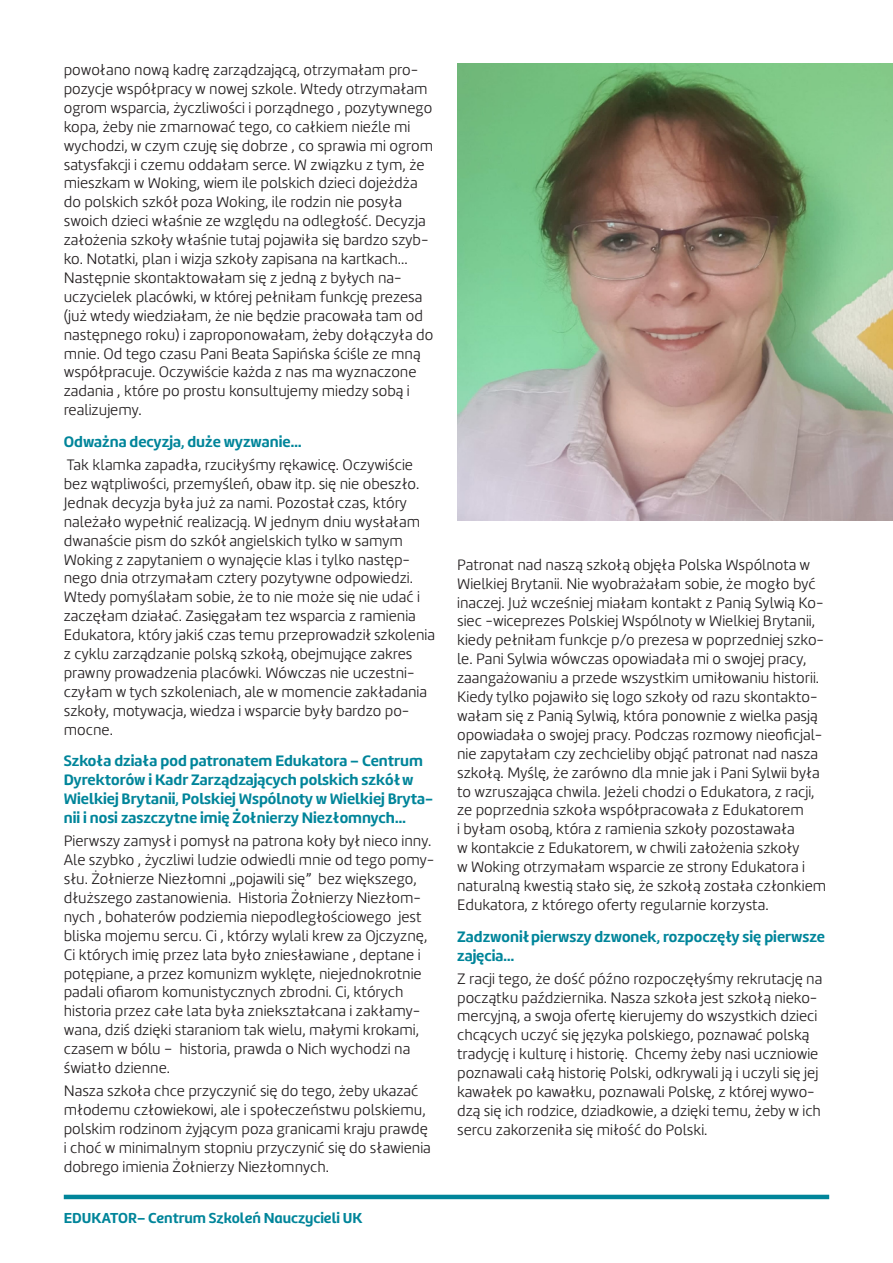
<style>
.page{position:relative;width:893px;height:1263px;background:#fff}
.page>*{position:absolute;margin:0;border:0;box-sizing:border-box;transform-origin:0 0}
.t1{font:300 15.75px/18.9px "Marine";color:#231f20}
.t2{font:700 15.75px/18.9px "Marine";color:#00859a}
.t3{font:700 15px "Marine UP";color:#00859a}
</style>
<div class="page">
<hr style="left:64px;top:1195px;width:765px;height:4px;background:#00859a">
<img style="left:457px;top:64px;width:436px;height:456px">
<p class="t1" style="left:64px;top:60px;width:371px">powołano nową kadrę zarządzającą, otrzymałam pro&shy;pozycje współpracy w nowej szkole. Wtedy otrzymałam ogrom wsparcia, życzliwości i porządnego , pozytywnego kopa, żeby nie zmarnować tego, co całkiem nieźle mi wychodzi, w czym czuję się dobrze , co sprawia mi ogrom satysfakcji i czemu oddałam serce. W związku z tym, że mieszkam w Woking, wiem ile polskich dzieci dojeżdża do polskich szkół poza Woking, ile rodzin nie posyła swoich dzieci właśnie ze względu na odległość. Decyzja założenia szkoły właśnie tutaj pojawiła się bardzo szyb&shy;ko. Notatki, plan i wizja szkoły zapisana na kartkach...<br>Następnie skontaktowałam się z jedną z byłych na&shy;uczycielek placówki, w której pełniłam funkcję prezesa (już wtedy wiedziałam, że nie będzie pracowała tam od następnego roku) i zaproponowałam, żeby dołączyła do mnie. Od tego czasu Pani Beata Sapińska ściśle ze mną współpracuje. Oczywiście każda z nas ma wyznaczone zadania , które po prostu konsultujemy miedzy sobą i realizujemy.</p>
<p class="t2" style="left:64px;top:432px;width:239px">Odważna decyzja, duże wyzwanie…</p>
<p class="t1" style="left:64px;top:455px;width:373px">Tak klamka zapadła, rzuciłyśmy rękawicę. Oczywiście bez wątpliwości, przemyśleń, obaw itp. się nie obeszło.<br>Jednak decyzja była już za nami. Pozostał czas, który należało wypełnić realizacją. W jednym dniu wysłałam dwanaście pism do szkół angielskich tylko w samym Woking z zapytaniem o wynajęcie klas i tylko następ&shy;nego dnia otrzymałam cztery pozytywne odpowiedzi.<br>Wtedy pomyślałam sobie, że to nie może się nie udać i zaczęłam działać. Zasięgałam tez wsparcia z ramienia Edukatora, który jakiś czas temu przeprowadził szkolenia z cyklu zarządzanie polską szkołą, obejmujące zakres prawny prowadzenia placówki. Wówczas nie uczestni&shy;czyłam w tych szkoleniach, ale w momencie zakładania szkoły, motywacja, wiedza i wsparcie były bardzo po&shy;mocne.</p>
<p class="t2" style="left:64px;top:751px;width:371px">Szkoła działa pod patronatem Edukatora – Centrum Dyrektorów i Kadr Zarządzających polskich szkół w Wielkiej Brytanii, Polskiej Wspólnoty w Wielkiej Bryta&shy;nii i nosi zaszczytne imię Żołnierzy Niezłomnych…</p>
<p class="t1" style="left:64px;top:831px;width:372px">Pierwszy zamysł i pomysł na patrona koły był nieco inny.<br>Ale szybko , życzliwi ludzie odwiedli mnie od tego pomy&shy;słu. Żołnierze Niezłomni „pojawili się” bez większego, dłuższego zastanowienia. Historia Żołnierzy Niezłom&shy;nych , bohaterów podziemia niepodległościowego jest bliska mojemu sercu. Ci , którzy wylali krew za Ojczyznę, Ci których imię przez lata było zniesławiane , deptane i potępiane, a przez komunizm wyklęte, niejednokrotnie padali ofiarom komunistycznych zbrodni. Ci, których historia przez całe lata była zniekształcana i zakłamy&shy;wana, dziś dzięki staraniom tak wielu, małymi krokami, czasem w bólu – historia, prawda o Nich wychodzi na światło dzienne.</p>
<p class="t1" style="left:64px;top:1081px;width:369px">Nasza szkoła chce przyczynić się do tego, żeby ukazać młodemu człowiekowi, ale i społeczeństwu polskiemu, polskim rodzinom żyjącym poza granicami kraju prawdę i choć w minimalnym stopniu przyczynić się do sławienia dobrego imienia Żołnierzy Niezłomnych.  </p>
<p class="t3" style="left:64px;top:1208px;width:300px">EDUKATOR– Centrum Szkoleń Nauczycieli UK</p>
<p class="t1" style="left:457px;top:555px;width:371px">Patronat nad naszą szkołą objęła Polska Wspólnota w Wielkiej Brytanii. Nie wyobrażałam sobie, że mogło być inaczej. Już wcześniej miałam kontakt z Panią Sylwią Ko&shy;siec -wiceprezes Polskiej Wspólnoty w Wielkiej Brytanii, kiedy pełniłam funkcje p/o prezesa w poprzedniej szko&shy;le. Pani Sylwia wówczas opowiadała mi o swojej pracy, zaangażowaniu a przede wszystkim umiłowaniu historii.<br>Kiedy tylko pojawiło się logo szkoły od razu skontakto&shy;wałam się z Panią Sylwią, która ponownie z wielka pasją opowiadała o swojej pracy. Podczas rozmowy nieoficjal&shy;nie zapytałam czy zechcieliby objąć patronat nad nasza szkołą. Myślę, że zarówno dla mnie jak i Pani Sylwii była to wzruszająca chwila. Jeżeli chodzi o Edukatora, z racji, ze poprzednia szkoła współpracowała z Edukatorem<br>i byłam osobą, która z ramienia szkoły pozostawała<br>w kontakcie z Edukatorem, w chwili założenia szkoły<br>w Woking otrzymałam wsparcie ze strony Edukatora i naturalną kwestią stało się, że szkołą została członkiem Edukatora, z którego oferty regularnie korzysta.</p>
<p class="t2" style="left:457px;top:927px;width:369px">Zadzwonił pierwszy dzwonek, rozpoczęły się pierwsze zajęcia…</p>
<p class="t1" style="left:457px;top:969px;width:367px">Z racji tego, że dość późno rozpoczęłyśmy rekrutację na początku października. Nasza szkoła jest szkołą nieko&shy;mercyjną, a swoja ofertę kierujemy do wszystkich dzieci chcących uczyć się języka polskiego, poznawać polską tradycję i kulturę i historię. Chcemy żeby nasi uczniowie poznawali całą historię Polski, odkrywali ją i uczyli się jej kawałek po kawałku, poznawali Polskę, z której wywo&shy;dzą się ich rodzice, dziadkowie, a dzięki temu, żeby w ich sercu zakorzeniła się miłość do Polski.</p>
</div>
